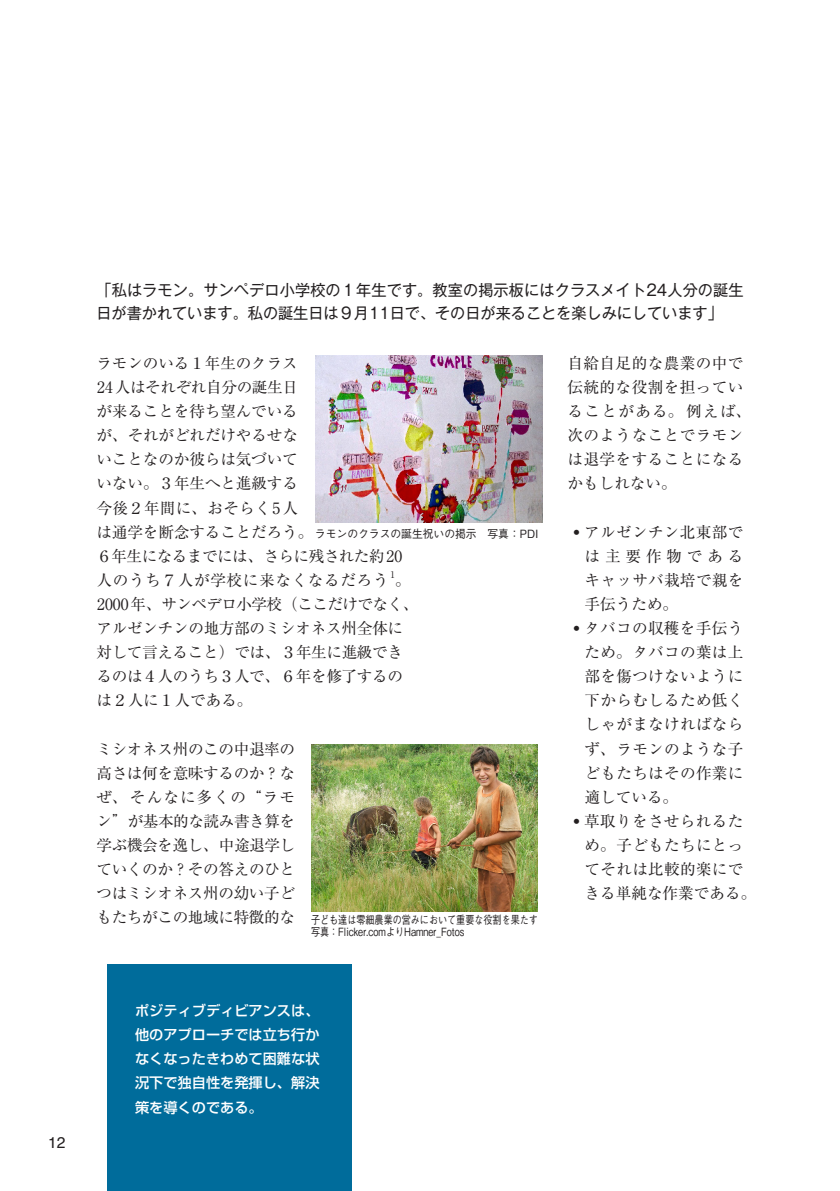
<style>
.page{position:relative;width:840px;height:1191px;background:#fff}
.page>*{position:absolute;margin:0;border:0;box-sizing:border-box;transform-origin:0 0}
.t1{font:15.6px/24px "Ryumin Pro";letter-spacing:-.01em;color:#231f20;text-align:justify}
.t2{font:15.6px/22.6px "Gothic MB101 Pro";letter-spacing:.01em;color:#231f20}
.t3{font:15.6px/24px "Ryumin Pro";letter-spacing:.025em;color:#231f20}
.t4{font:15.6px/24px "Ryumin Pro";letter-spacing:.02em;color:#231f20}
.t5{font:15.6px "Helvetica";color:#231f20}
.t6{font:500 14.2px/24px "Shin Go Pro";color:#fff;text-align:justify}
.t7{font:500 11.4px/12.8px "Gothic BBB Pro";color:#231f20;scale:.8 1}
.t8{font:500 11.4px "Gothic BBB Pro";color:#231f20;scale:.95 1}
.t9{font:9px "Ryumin Pro";color:#231f20}
</style>
<div class="page">
<img style="left:315px;top:355px;width:227px;height:167px">
<img style="left:311px;top:744px;width:226px;height:167px">
<div style="left:108px;top:964px;width:243px;height:227px;background:#006c9b"></div>
<p class="t5" style="left:48px;top:1128px;width:19px">12</p>
<p class="t2" style="left:96px;top:276px;width:648px">「私はラモン。サンペデロ小学校の１年生です。教室の掲示板にはクラスメイト24人分の誕生日が書かれています。私の誕生日は９月11日で、その日が来ることを楽しみにしています」</p>
<p class="t1" style="left:96px;top:350px;width:315px;text-align:left">ラモンのいる１年生のクラス<br>24人はそれぞれ自分の誕生日<br>が来ることを待ち望んでいる<br>が、それがどれだけやるせな<br>いことなのか彼らは気づいて<br>いない。３年生へと進級する<br>今後２年間に、おそらく5人<br>は通学を断念することだろう。<br>６年生になるまでには、さらに残された約20人のうち７人が学校に来なくなるだろう。</p>
<p class="t8" style="left:315px;top:524px;width:236px">ラモンのクラスの誕生祝いの掲示　写真：PDI</p>
<p class="t9" style="left:390px;top:568px;width:6px">1</p>
<p class="t1" style="left:96px;top:591px;width:323px;text-align:left">2000 年、サンペデロ小学校（ここだけでなく、アルゼンチンの地方部のミシオネス州全体に対して言えること）では、３年生に進級できるのは４人のうち３人で、６年を修了するのは２人に１人である。</p>
<p class="t1" style="left:96px;top:735px;width:200px">ミシオネス州のこの中退率の高さは何を意味するのか？なぜ、そんなに多くの“ラモン”が基本的な読み書き算を学ぶ機会を逸し、中途退学していくのか？その答えのひとつはミシオネス州の幼い子どもたちがこの地域に特徴的な</p>
<p class="t7" style="left:311px;top:911px;width:285px">子ども達は零細農業の営みにおいて重要な役割を果たす写真：Flicker.comよりHamner_Fotos</p>
<p class="t6" style="left:135px;top:997px;width:186px">ポジティブディビアンスは、他のアプローチでは立ち行かなくなったきわめて困難な状況下で独自性を発揮し、解決策を導くのである。</p>
<p class="t3" style="left:567px;top:350px;width:185px">自給自足的な農業の中で伝統的な役割を担っていることがある。例えば、次のようなことでラモンは退学をすることになるかもしれない。</p>
<p class="t1" style="left:584px;top:519px;width:160px;text-indent:-11px">• アルゼンチン北東部では主要作物であるキャッサバ栽培で親を手伝うため。</p>
<p class="t1" style="left:584px;top:615px;width:160px;text-indent:-11px">• タバコの収穫を手伝うため。タバコの葉は上部を傷つけないように下からむしるため低くしゃがまなければならず、ラモンのような子どもたちはその作業に適している。</p>
<p class="t4" style="left:584px;top:808px;width:173px;text-indent:-11px">• 草取りをさせられるため。子どもたちにとってそれは比較的楽にできる単純な作業である。</p>
</div>
